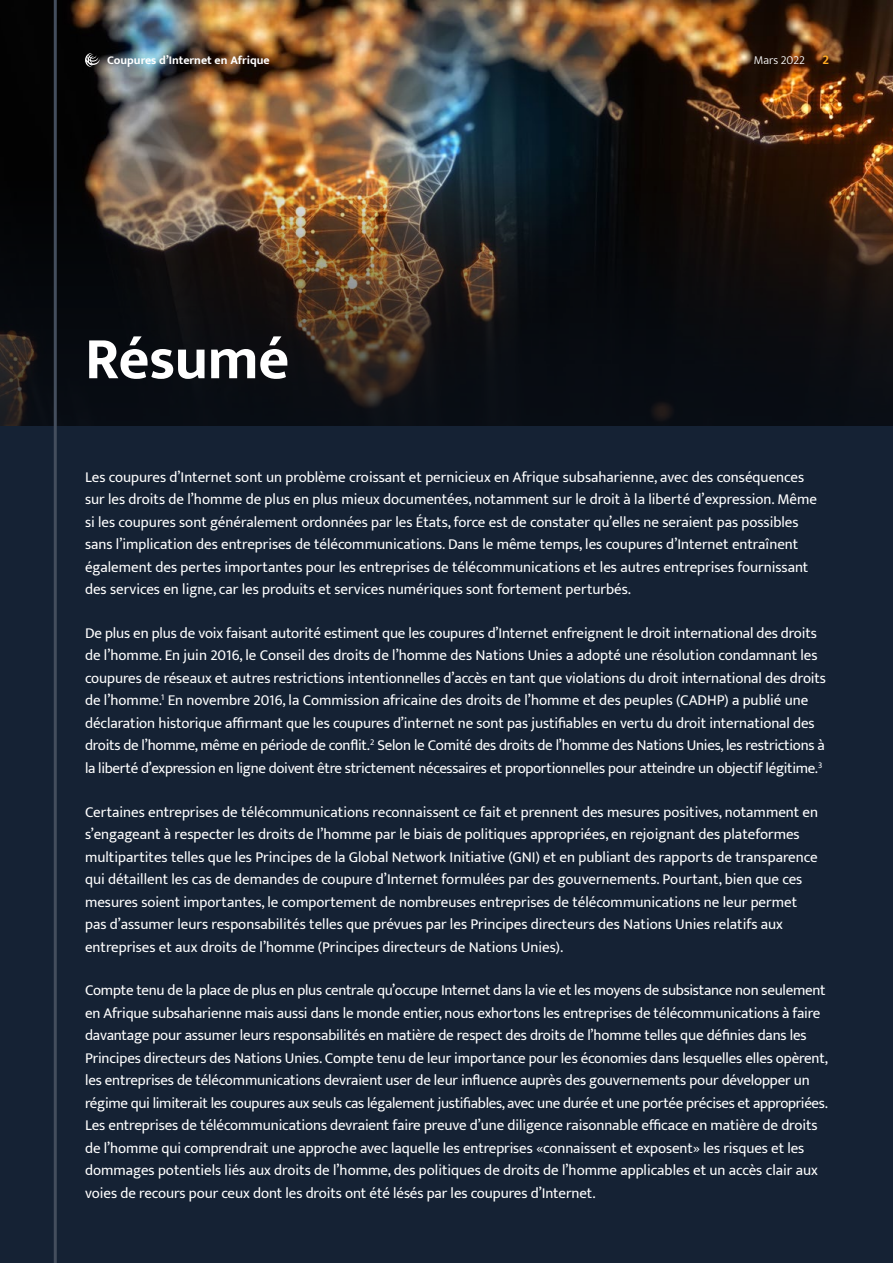
<style>
.page{position:relative;width:893px;height:1263px;background:#152234}
.page>*{position:absolute;margin:0;border:0;box-sizing:border-box;transform-origin:0 0}
.Large_title{font:700 60px "Mukta";letter-spacing:-.01em;color:#fff}
.Body___White{font:15px/22.5px "Mukta";letter-spacing:-.005em;color:#fff}
.t1{font:700 13.5px "Mukta";color:#ffaa23}
.t2{font:700 12px "Mukta";color:#fff}
.t3{font:300 12px "Mukta";color:#fff}
</style>
<div class="page">
<img style="left:0;top:0;width:893px;height:426px">
<hr style="left:54px;top:0;width:3px;height:1263px;background:#444e5d">
<svg style="left:85px;top:53px;width:15px;height:14px"></svg>
<p class="t2" style="left:107px;top:53px;width:164px">Coupures d’Internet en Afrique</p>
<p class="t3" style="left:754px;top:53px;width:53px">Mars 2022</p>
<p class="t1" style="left:823px;top:51px;width:8px">2</p>
<p class="Large_title" style="left:85px;top:322px;width:206px">Résumé</p>
<p class="Body___White" style="left:85px;top:465px;width:733px">Les coupures d’Internet sont un problème croissant et pernicieux en Afrique subsaharienne, avec des conséquences sur les droits de l’homme de plus en plus mieux documentées, notamment sur le droit à la liberté d’expression. Même si les coupures sont généralement ordonnées par les États, force est de constater qu’elles ne seraient pas possibles sans l’implication des entreprises de télécommunications. Dans le même temps, les coupures d’Internet entraînent également des pertes importantes pour les entreprises de télécommunications et les autres entreprises fournissant des services en ligne, car les produits et services numériques sont fortement perturbés.</p>
<p class="Body___White" style="left:85px;top:621px;width:742px">De plus en plus de voix faisant autorité estiment que les coupures d’Internet enfreignent le droit international des droits de l’homme. En juin 2016, le Conseil des droits de l’homme des Nations Unies a adopté une résolution condamnant les coupures de réseaux et autres restrictions intentionnelles d’accès en tant que violations du droit international des droits de l’homme.<sup>1</sup> En novembre 2016, la Commission africaine des droits de l’homme et des peuples (CADHP) a publié une déclaration historique affirmant que les coupures d’internet ne sont pas justifiables en vertu du droit international des droits de l’homme, même en période de conflit.<sup>2</sup> Selon le Comité des droits de l’homme des Nations Unies, les restrictions à la liberté d’expression en ligne doivent être strictement nécessaires et proportionnelles pour atteindre un objectif légitime.<sup>3</sup></p>
<p class="Body___White" style="left:85px;top:800px;width:735px">Certaines entreprises de télécommunications reconnaissent ce fait et prennent des mesures positives, notamment en s’engageant à respecter les droits de l’homme par le biais de politiques appropriées, en rejoignant des plateformes multipartites telles que les Principes de la Global Network Initiative (GNI) et en publiant des rapports de transparence qui détaillent les cas de demandes de coupure d’Internet formulées par des gouvernements. Pourtant, bien que ces mesures soient importantes, le comportement de nombreuses entreprises de télécommunications ne leur permet pas d’assumer leurs responsabilités telles que prévues par les Principes directeurs des Nations Unies relatifs aux entreprises et aux droits de l’homme (Principes directeurs de Nations Unies).</p>
<p class="Body___White" style="left:85px;top:979px;width:744px">Compte tenu de la place de plus en plus centrale qu’occupe Internet dans la vie et les moyens de subsistance non seulement en Afrique subsaharienne mais aussi dans le monde entier, nous exhortons les entreprises de télécommunications à faire davantage pour assumer leurs responsabilités en matière de respect des droits de l’homme telles que définies dans les Principes directeurs des Nations Unies. Compte tenu de leur importance pour les économies dans lesquelles elles opèrent, les entreprises de télécommunications devraient user de leur influence auprès des gouvernements pour développer un régime qui limiterait les coupures aux seuls cas légalement justifiables, avec une durée et une portée précises et appropriées.<br>Les entreprises de télécommunications devraient faire preuve d’une diligence raisonnable efficace en matière de droits de l’homme qui comprendrait une approche avec laquelle les entreprises «connaissent et exposent» les risques et les dommages potentiels liés aux droits de l’homme, des politiques de droits de l’homme applicables et un accès clair aux voies de recours pour ceux dont les droits ont été lésés par les coupures d’Internet.</p>
</div>
